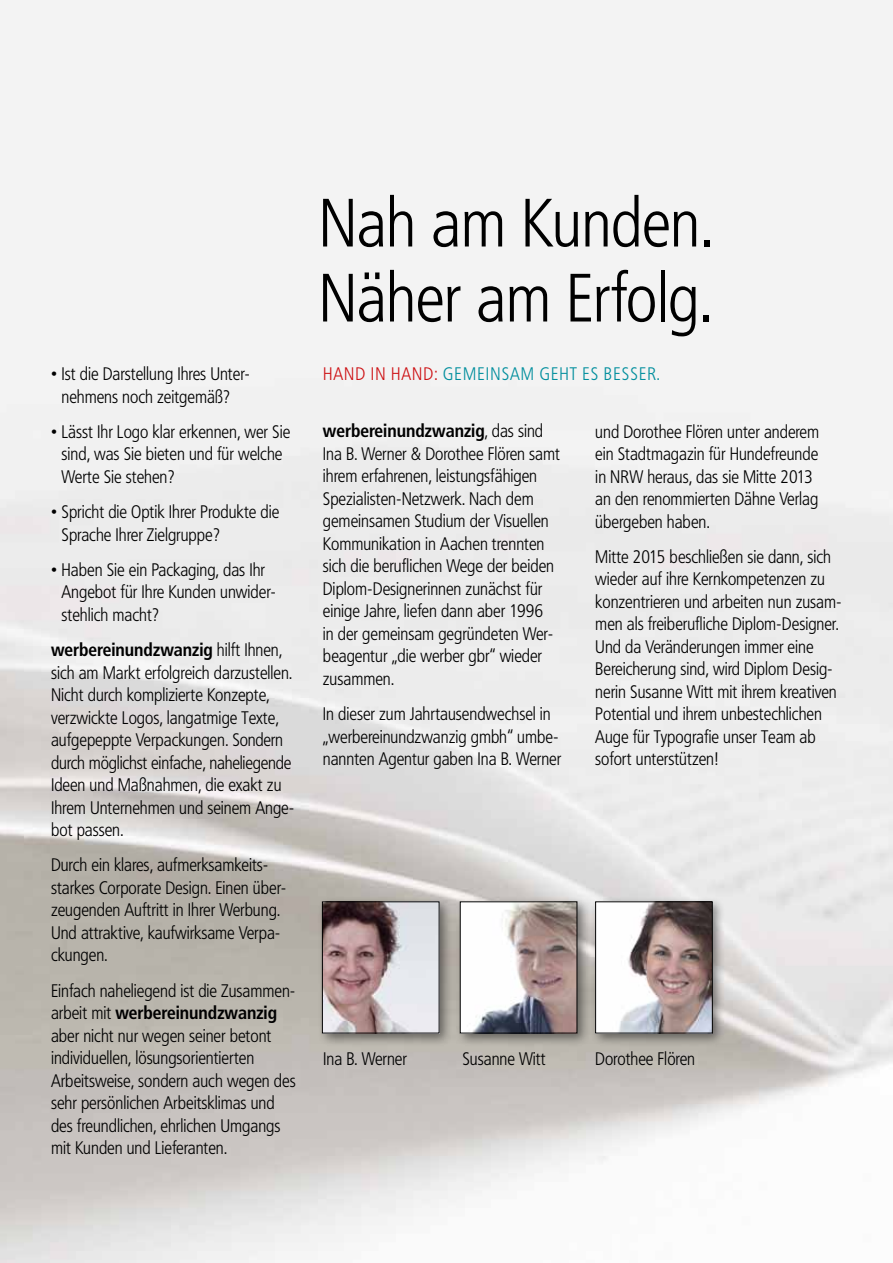
<style>
.page{position:relative;width:893px;height:1263px;background:#fff}
.page>*{position:absolute;margin:0;border:0;box-sizing:border-box;transform-origin:0 0}
.t1{font:300 67.5px/75px "Frutiger Condensed BQ";color:#000}
.t2{font:300 18px/22.5px "Frutiger Condensed BQ";color:#000}
.t3{font:300 18px "Frutiger Condensed BQ";letter-spacing:.07em;color:#008e9d}
.s1{font-weight:700}
.s2{color:#cd1013}
</style>
<div class="page">
<div style="left:591px;top:897px;width:135px;height:150px;background:#000;opacity:.45"></div>
<img style="left:597px;top:903px;width:114px;height:128px">
<div style="left:595px;top:901px;width:118px;height:132px;border:1px solid #000"></div>
<div style="left:317px;top:897px;width:136px;height:150px;background:#000;opacity:.45"></div>
<img style="left:324px;top:903px;width:113px;height:128px">
<div style="left:322px;top:901px;width:117px;height:132px;border:1px solid #000"></div>
<div style="left:455px;top:897px;width:136px;height:150px;background:#000;opacity:.45"></div>
<img style="left:462px;top:903px;width:113px;height:128px">
<p class="t2" style="left:51px;top:363px;width:200px;text-align:center">• Ist die Darstellung Ihres Unter&shy;nehmens noch zeitgemäß?</p>
<p class="t2" style="left:62px;top:420px;width:230px;text-indent:-10px">• Lässt Ihr Logo klar erkennen, wer Sie sind, was Sie bieten und für welche<br>Werte Sie stehen?</p>
<p class="t2" style="left:62px;top:501px;width:219px;text-indent:-10px">• Spricht die Optik Ihrer Produkte die<br>Sprache Ihrer Zielgruppe?</p>
<p class="t2" style="left:62px;top:559px;width:216px;text-indent:-10px">• Haben Sie ein Packaging, das Ihr<br>Angebot für Ihre Kunden unwider&shy;stehlich macht?</p>
<p class="t2" style="left:51px;top:639px;width:244px"><span class="s1">werbereinundzwanzig</span> hilft Ihnen, sich am Markt erfolgreich darzustellen.<br>Nicht durch komplizierte Konzepte, verzwickte Logos, langatmige Texte, aufgepeppte Verpackungen. Sondern durch möglichst einfache, naheliegende Ideen und Maßnahmen, die exakt zu Ihrem Unternehmen und seinem Ange&shy;bot passen.</p>
<p class="t2" style="left:51px;top:854px;width:237px">Durch ein klares, aufmerksamkeits&shy;starkes Corporate Design. Einen über&shy;zeugenden Auftritt in Ihrer Werbung.<br>Und attraktive, kaufwirksame Verpa&shy;ckungen.</p>
<p class="t2" style="left:51px;top:979px;width:246px">Einfach naheliegend ist die Zusammen&shy;arbeit mit <span class="s1">werbereinundzwanzig </span>aber nicht nur wegen seiner betont individuellen, lösungsorientierten Arbeitsweise, sondern auch wegen des sehr persönlichen Arbeitsklimas und des freundlichen, ehrlichen Umgangs mit Kunden und Lieferanten.</p>
<h1 class="t1" style="left:319px;top:186px;width:395px">Nah am Kunden.<br>Näher am Erfolg.</h1>
<p class="t3" style="left:323px;top:363px;width:142px"><span class="s2">Hand in Hand:</span> Gemeinsamgehtesbesser</p>
<p class="t3" style="left:657px;top:363px;width:5px">.</p>
<p class="t2" style="left:323px;top:420px;width:239px"><span class="s1">werbereinundzwanzig</span>, das sind Ina B. Werner &amp; Dorothee Flören samt ihrem erfahrenen, leistungsfähigen Spezialisten-Netzwerk. Nach dem gemeinsamen Studium der Visuellen Kommunikation in Aachen trennten sich die beruflichen Wege der beiden Diplom-Designerinnen zunächst für einige Jahre, liefen dann aber 1996<br>in der gemeinsam gegründeten Wer&shy;beagentur „die werber gbr“ wieder zusammen.</p>
<p class="t2" style="left:323px;top:703px;width:240px">In dieser zum Jahrtausendwechsel in „werbereinundzwanzig gmbh“ umbe&shy;nannten Agentur gaben Ina B. Werner</p>
<p class="t2" style="left:595px;top:420px;width:225px">und Dorothee Flören unter anderem ein Stadtmagazin für Hundefreunde in NRW heraus, das sie Mitte 2013 an den renommierten Dähne Verlag übergeben haben.</p>
<p class="t2" style="left:595px;top:545px;width:248px">Mitte 2015 beschließen sie dann, sich wieder auf ihre Kernkompetenzen zu konzentrieren und arbeiten nun zusam&shy;men als freiberufliche Diplom-Designer.<br>Und da Veränderungen immer eine Bereicherung sind, wird Diplom Desig&shy;nerin Susanne Witt mit ihrem kreativen Potential und ihrem unbestechlichen Auge für Typografie unser Team ab sofort unterstützen!</p>
<p class="t2" style="left:323px;top:1047px;width:85px">Ina B. Werner</p>
<p class="t2" style="left:462px;top:1047px;width:85px">Susanne Witt</p>
<p class="t2" style="left:595px;top:1047px;width:101px">Dorothee Flören</p>
</div>
